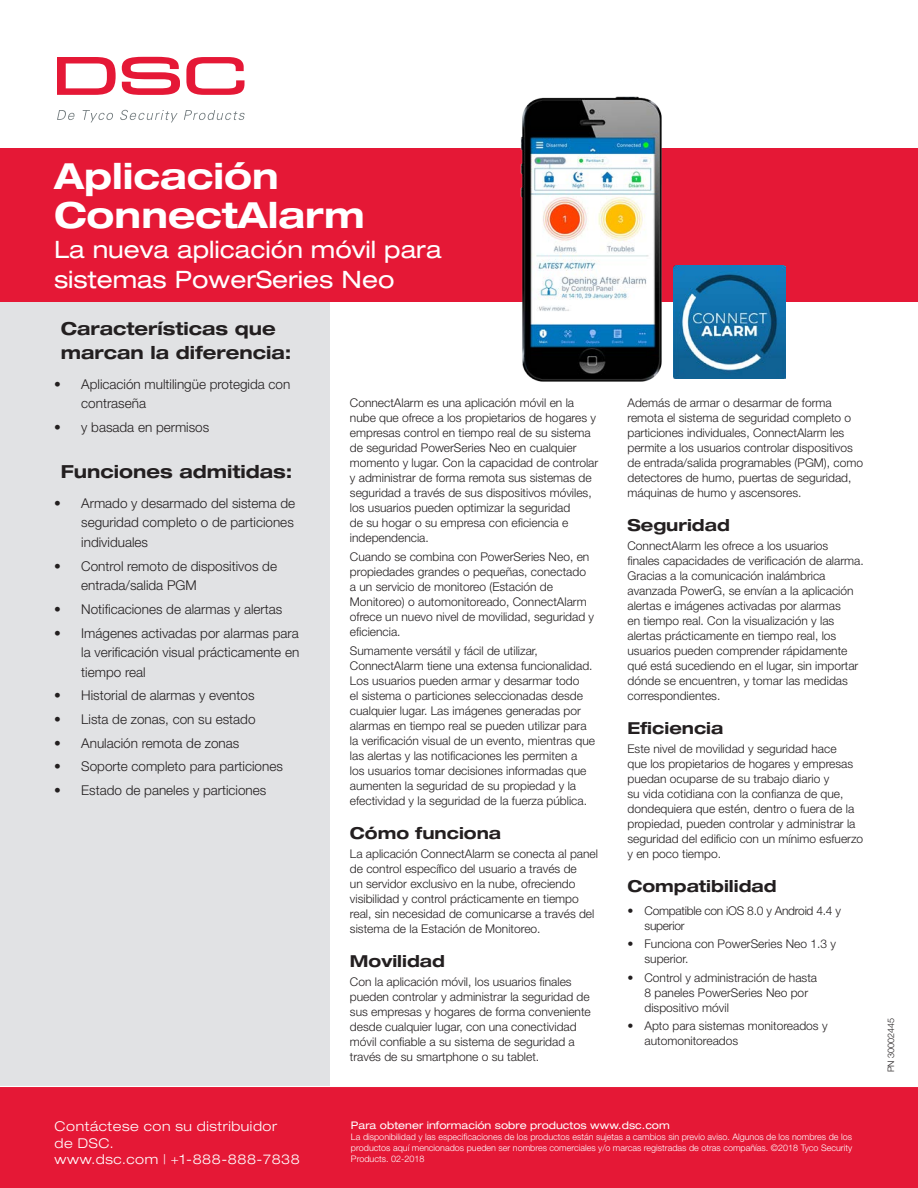
<style>
.page{position:relative;width:918px;height:1188px;background:#fff}
.page>*{position:absolute;margin:0;border:0;box-sizing:border-box;transform-origin:0 0}
.t1{font:700 expanded 36px/39px "Helvetica Neue LT Std";color:#fff}
.t2{font:expanded 24px/30px "Helvetica Neue LT Std";color:#fff}
.t3{font:700 expanded 18px/24px "Helvetica Neue LT Std";color:#231f20}
.t4{font:700 expanded 16.5px "Helvetica Neue LT Std";color:#231f20}
.t5{font:300 13.5px/19.5px "Helvetica Neue LT Std";color:#231f20}
.t6{font:300 expanded 13.5px/16.4px "Helvetica Neue LT Pro";letter-spacing:.04em;color:#fff}
.t7{font:300 12px/15px "Helvetica Neue LT Pro";color:#231f20}
.t8{font:300 12px/15px "Helvetica Neue LT Pro";letter-spacing:-.02em;color:#231f20}
.t9{font:expanded 10.5px "Helvetica Neue LT Pro";color:#fff}
.t10{font:300 9px/10.8px "Helvetica Neue LT Pro";color:#fff;text-align:justify}
.t11{font:300 9px "Helvetica Neue LT Pro";color:#231f20}
</style>
<div class="page">
<div style="left:0;top:162px;width:329px;height:1026px;background:#e1e2e4"></div>
<div style="left:0;top:148px;width:918px;height:154px;background:#e51836"></div>
<div style="left:0;top:1086px;width:918px;height:102px;background:#e51836"></div>
<img style="left:673px;top:266px;width:113px;height:112px">
<img style="left:520px;top:96px;width:142px;height:286px">
<svg style="left:57px;top:57px;width:59px;height:38px"></svg>
<svg style="left:122px;top:57px;width:58px;height:38px"></svg>
<svg style="left:186px;top:57px;width:59px;height:38px"></svg>
<svg style="left:57px;top:110px;width:18px;height:10px"></svg>
<svg style="left:83px;top:110px;width:30px;height:12px"></svg>
<svg style="left:120px;top:110px;width:58px;height:12px"></svg>
<svg style="left:184px;top:110px;width:61px;height:10px"></svg>
<h1 class="t1" style="left:54px;top:155px;width:312px">Aplicación<br>ConnectAlarm</h1>
<h2 class="t2" style="left:54px;top:234px;width:389px">La nueva aplicación móvil para sistemas PowerSeries Neo</h2>
<h3 class="t3" style="left:61px;top:316px;width:232px">Características que marcan la diferencia:</h3>
<p class="t5" style="left:81px;top:374px;width:211px;text-indent:-27px">• Aplicación multilingüe protegida con contraseña</p>
<p class="t5" style="left:54px;top:417px;width:157px">• y basada en permisos</p>
<h3 class="t3" style="left:61px;top:459px;width:233px">Funciones admitidas:</h3>
<p class="t5" style="left:81px;top:493px;width:216px;text-align:justify;text-indent:-27px">• Armado y desarmado del sistema de seguridad completo o de particiones individuales</p>
<p class="t5" style="left:81px;top:556px;width:197px;text-indent:-27px">• Control remoto de dispositivos de entrada/salida PGM</p>
<p class="t5" style="left:54px;top:599px;width:230px">• Notificaciones de alarmas y alertas</p>
<p class="t5" style="left:81px;top:623px;width:220px;text-align:justify;text-indent:-27px">• Imágenes activadas por alarmas para la verificación visual prácticamente en tiempo real</p>
<p class="t5" style="left:54px;top:685px;width:202px">• Historial de alarmas y eventos</p>
<p class="t5" style="left:54px;top:709px;width:203px">• Lista de zonas, con su estado</p>
<p class="t5" style="left:54px;top:733px;width:187px">• Anulación remota de zonas</p>
<p class="t5" style="left:54px;top:757px;width:230px">• Soporte completo para particiones</p>
<p class="t5" style="left:54px;top:780px;width:214px">• Estado de paneles y particiones</p>
<p class="t7" style="left:350px;top:395px;width:250px">ConnectAlarm es una aplicación móvil en la nube que ofrece a los propietarios de hogares y empresas control en tiempo real de su sistema de seguridad PowerSeries Neo en cualquier momento y lugar. Con la capacidad de controlar y administrar de forma remota sus sistemas de seguridad a través de sus dispositivos móviles, los usuarios pueden optimizar la seguridad<br>de su hogar o su empresa con eficiencia e independencia.</p>
<p class="t7" style="left:350px;top:549px;width:246px">Cuando se combina con PowerSeries Neo, en propiedades grandes o pequeñas, conectado a un servicio de monitoreo (Estación de Monitoreo) o automonitoreado, ConnectAlarm ofrece un nuevo nivel de movilidad, seguridad y eficiencia.</p>
<p class="t7" style="left:350px;top:643px;width:247px">Sumamente versátil y fácil de utilizar, ConnectAlarm tiene una extensa funcionalidad.<br>Los usuarios pueden armar y desarmar todo<br>el sistema o particiones seleccionadas desde cualquier lugar. Las imágenes generadas por alarmas en tiempo real se pueden utilizar para la verificación visual de un evento, mientras que las alertas y las notificaciones les permiten a<br>los usuarios tomar decisiones informadas que aumenten la seguridad de su propiedad y la efectividad y la seguridad de la fuerza pública.</p>
<h3 class="t4" style="left:350px;top:823px;width:153px">Cómo funciona</h3>
<p class="t7" style="left:350px;top:846px;width:250px">La aplicación ConnectAlarm se conecta al panel de control específico del usuario a través de<br>un servidor exclusivo en la nube, ofreciendo visibilidad y control prácticamente en tiempo real, sin necesidad de comunicarse a través del sistema de la Estación de Monitoreo.</p>
<h3 class="t4" style="left:350px;top:951px;width:97px">Movilidad</h3>
<p class="t7" style="left:350px;top:974px;width:242px">Con la aplicación móvil, los usuarios finales pueden controlar y administrar la seguridad de sus empresas y hogares de forma conveniente desde cualquier lugar, con una conectividad móvil confiable a su sistema de seguridad a través de su smartphone o su tablet.</p>
<p class="t7" style="left:627px;top:395px;width:237px">Además de armar o desarmar de forma remota el sistema de seguridad completo o particiones individuales, ConnectAlarm les permite a los usuarios controlar dispositivos de entrada/salida programables (PGM), como detectores de humo, puertas de seguridad, máquinas de humo y ascensores.</p>
<h3 class="t4" style="left:627px;top:514px;width:104px">Seguridad</h3>
<p class="t7" style="left:627px;top:538px;width:238px">ConnectAlarm les ofrece a los usuarios<br>finales capacidades de verificación de alarma.<br>Gracias a la comunicación inalámbrica avanzada PowerG, se envían a la aplicación alertas e imágenes activadas por alarmas<br>en tiempo real. Con la visualización y las alertas prácticamente en tiempo real, los usuarios pueden comprender rápidamente qué está sucediendo en el lugar, sin importar dónde se encuentren, y tomar las medidas correspondientes.</p>
<h3 class="t4" style="left:627px;top:718px;width:97px">Eficiencia</h3>
<p class="t7" style="left:627px;top:741px;width:237px">Este nivel de movilidad y seguridad hace<br>que los propietarios de hogares y empresas puedan ocuparse de su trabajo diario y<br>su vida cotidiana con la confianza de que, dondequiera que estén, dentro o fuera de la propiedad, pueden controlar y administrar la seguridad del edificio con un mínimo esfuerzo y en poco tiempo.</p>
<h3 class="t4" style="left:627px;top:876px;width:151px">Compatibilidad</h3>
<p class="t8" style="left:644px;top:903px;width:198px;text-indent:-17px">• Compatible con iOS 8.0 y Android 4.4 y superior</p>
<p class="t7" style="left:644px;top:936px;width:193px;text-indent:-17px">• Funciona con PowerSeries Neo 1.3 y superior.</p>
<p class="t7" style="left:644px;top:970px;width:174px;text-indent:-17px">• Control y administración de hasta<br>8 paneles PowerSeries Neo por dispositivo móvil</p>
<p class="t7" style="left:644px;top:1018px;width:185px;text-indent:-17px">• Apto para sistemas monitoreados y automonitoreados</p>
<p class="t6" style="left:55px;top:1118px;width:247px">Contáctese con su distribuidor<br>de DSC.<br>www.dsc.com | +1-888-888-7838</p>
<p class="t9" style="left:351px;top:1120px;width:320px">Para obtener información sobre productos www.dsc.com</p>
<p class="t10" style="left:351px;top:1131px;width:503px">La disponibilidad y las especificaciones de los productos están sujetas a cambios sin previo aviso. Algunos de los nombres de los productos aquí mencionados pueden ser nombres comerciales y/o marcas registradas de otras compañías. ©2018 Tyco Security Products. 02-2018</p>
<p class="t11" style="left:886px;top:1072px;width:56px;rotate:-90deg">PN 30002445</p>
</div>
